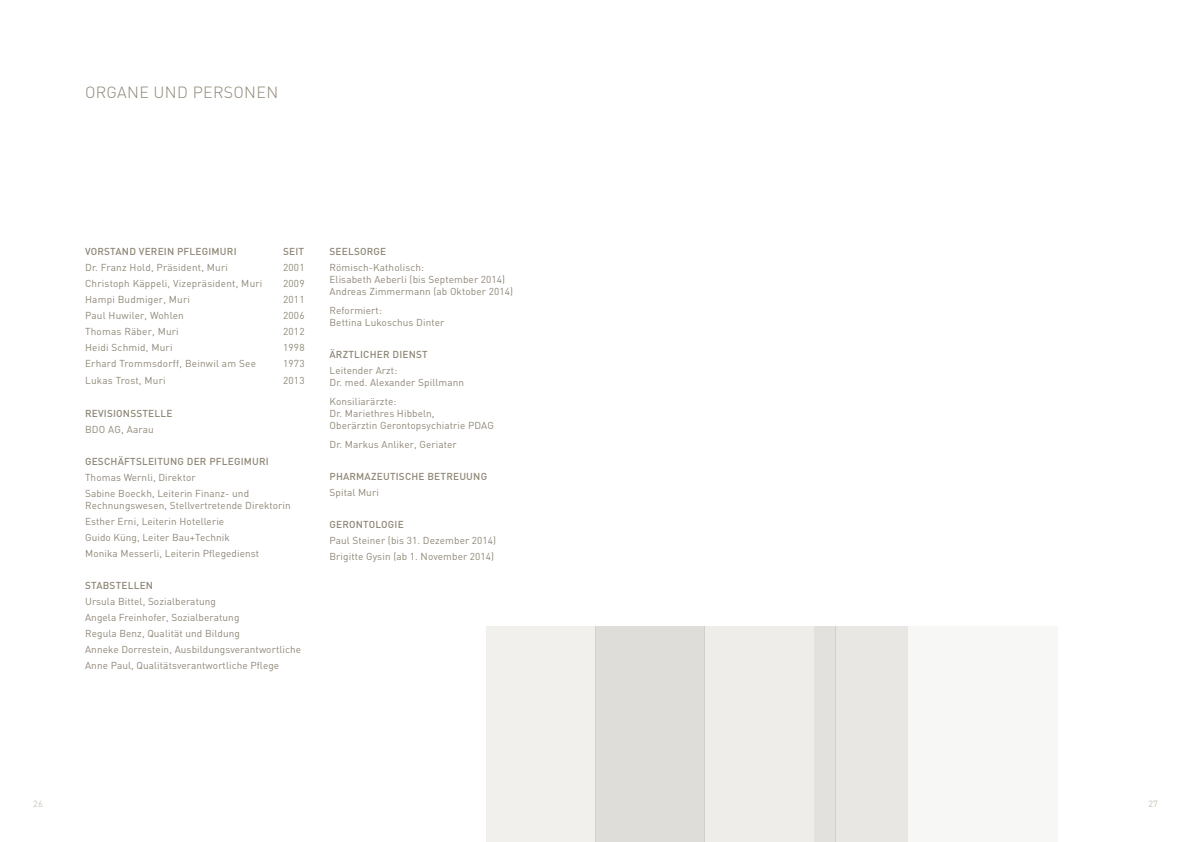
<style>
.page{position:relative;width:1191px;height:842px;background:#fff}
.page>*{position:absolute;margin:0;border:0;box-sizing:border-box;transform-origin:0 0}
.t1{font:300 16px "DIN";letter-spacing:.02em;color:#8f8777}
.t2{font:10px/16px "DIN";letter-spacing:.01em;color:#8f8777}
.t3{font:500 10px "DIN";letter-spacing:.02em;color:#8f8777}
.t4{font:9px "DIN";color:#c9c4b9}
.t5{font:9px "DIN";color:#c4bdb3}
</style>
<div class="page">
<div style="left:486px;top:626px;width:109px;height:216px;background:#f2f0ec"></div>
<div style="left:704px;top:626px;width:109px;height:216px;background:#eeedea"></div>
<div style="left:835px;top:626px;width:73px;height:216px;background:#e9e7e4"></div>
<div style="left:595px;top:626px;width:109px;height:216px;background:#dfddd9"></div>
<div style="left:813px;top:626px;width:22px;height:216px;background:#e3e1dd"></div>
<div style="left:908px;top:626px;width:149px;height:216px;background:#f7f7f5"></div>
<h1 class="t1" style="left:85px;top:83px;width:195px">ORGANE UND PERSONEN</h1>
<p class="t3" style="left:85px;top:245px;width:153px">VORSTAND VEREIN PFLEGIMURI</p>
<p class="t3" style="left:283px;top:245px;width:23px">SEIT</p>
<p class="t2" style="left:85px;top:259px;width:144px">Dr. Franz Hold, Präsident, Muri</p>
<p class="t2" style="left:283px;top:259px;width:23px">2001</p>
<p class="t2" style="left:85px;top:275px;width:179px">Christoph Käppeli, Vizepräsident, Muri</p>
<p class="t2" style="left:283px;top:275px;width:23px">2009</p>
<p class="t2" style="left:85px;top:291px;width:106px">Hampi Budmiger, Muri</p>
<p class="t2" style="left:283px;top:291px;width:23px">2011</p>
<p class="t2" style="left:85px;top:307px;width:100px">Paul Huwiler, Wohlen</p>
<p class="t2" style="left:283px;top:307px;width:23px">2006</p>
<p class="t2" style="left:85px;top:323px;width:95px">Thomas Räber, Muri</p>
<p class="t2" style="left:283px;top:323px;width:23px">2012</p>
<p class="t2" style="left:85px;top:339px;width:89px">Heidi Schmid, Muri</p>
<p class="t2" style="left:283px;top:339px;width:23px">1998</p>
<p class="t2" style="left:85px;top:355px;width:172px">Erhard Trommsdorff, Beinwil am See</p>
<p class="t2" style="left:283px;top:355px;width:23px">1973</p>
<p class="t2" style="left:85px;top:372px;width:82px">Lukas Trost, Muri</p>
<p class="t2" style="left:283px;top:372px;width:23px">2013</p>
<p class="t3" style="left:85px;top:407px;width:89px">REVISIONSSTELLE</p>
<p class="t2" style="left:85px;top:421px;width:70px">BDO AG, Aarau</p>
<p class="t3" style="left:85px;top:455px;width:185px">GESCHÄFTSLEITUNG DER PFLEGIMURI</p>
<p class="t2" style="left:85px;top:469px;width:166px">Thomas Wernli, Direktor<br>Sabine Boeckh, Leiterin Finanz- und</p>
<p class="t2" style="left:85px;top:497px;width:207px">Rechnungswesen, Stellvertretende Direktorin Esther Erni, Leiterin Hotellerie<br>Guido Küng, Leiter Bau+Technik<br>Monika Messerli, Leiterin Pflegedienst</p>
<p class="t3" style="left:85px;top:579px;width:70px">STABSTELLEN</p>
<p class="t2" style="left:85px;top:593px;width:218px">Ursula Bittel, Sozialberatung<br>Angela Freinhofer, Sozialberatung<br>Regula Benz, Qualität und Bildung<br>Anneke Dorrestein, Ausbildungsverantwortliche Anne Paul, Qualitätsverantwortliche Pflege</p>
<p class="t3" style="left:329px;top:245px;width:58px">SEELSORGE</p>
<p class="t2" style="left:329px;top:261px;width:185px;line-height:12px">Römisch-Katholisch:<br>Elisabeth Aeberli (bis September 2014)<br>Andreas Zimmermann (ab Oktober 2014)</p>
<p class="t2" style="left:329px;top:304px;width:116px;line-height:12px">Reformiert:<br>Bettina Lukoschus Dinter</p>
<p class="t3" style="left:329px;top:348px;width:100px">ÄRZTLICHER DIENST</p>
<p class="t2" style="left:329px;top:364px;width:136px;line-height:12px">Leitender Arzt:<br>Dr. med. Alexander Spillmann</p>
<p class="t2" style="left:329px;top:395px;width:166px;line-height:12px">Konsiliarärzte:<br>Dr. Mariethres Hibbeln,<br>Oberärztin Gerontopsychiatrie PDAG</p>
<p class="t2" style="left:329px;top:436px;width:129px">Dr. Markus Anliker, Geriater</p>
<p class="t3" style="left:329px;top:470px;width:159px">PHARMAZEUTISCHE BETREUUNG</p>
<p class="t2" style="left:329px;top:484px;width:51px">Spital Muri</p>
<p class="t3" style="left:329px;top:518px;width:76px">GERONTOLOGIE</p>
<p class="t2" style="left:329px;top:532px;width:168px">Paul Steiner (bis 31. Dezember 2014)<br>Brigitte Gysin (ab 1. November 2014)</p>
<p class="t4" style="left:33px;top:798px;width:11px">26</p>
<p class="t5" style="left:1148px;top:798px;width:11px">27</p>
</div>
